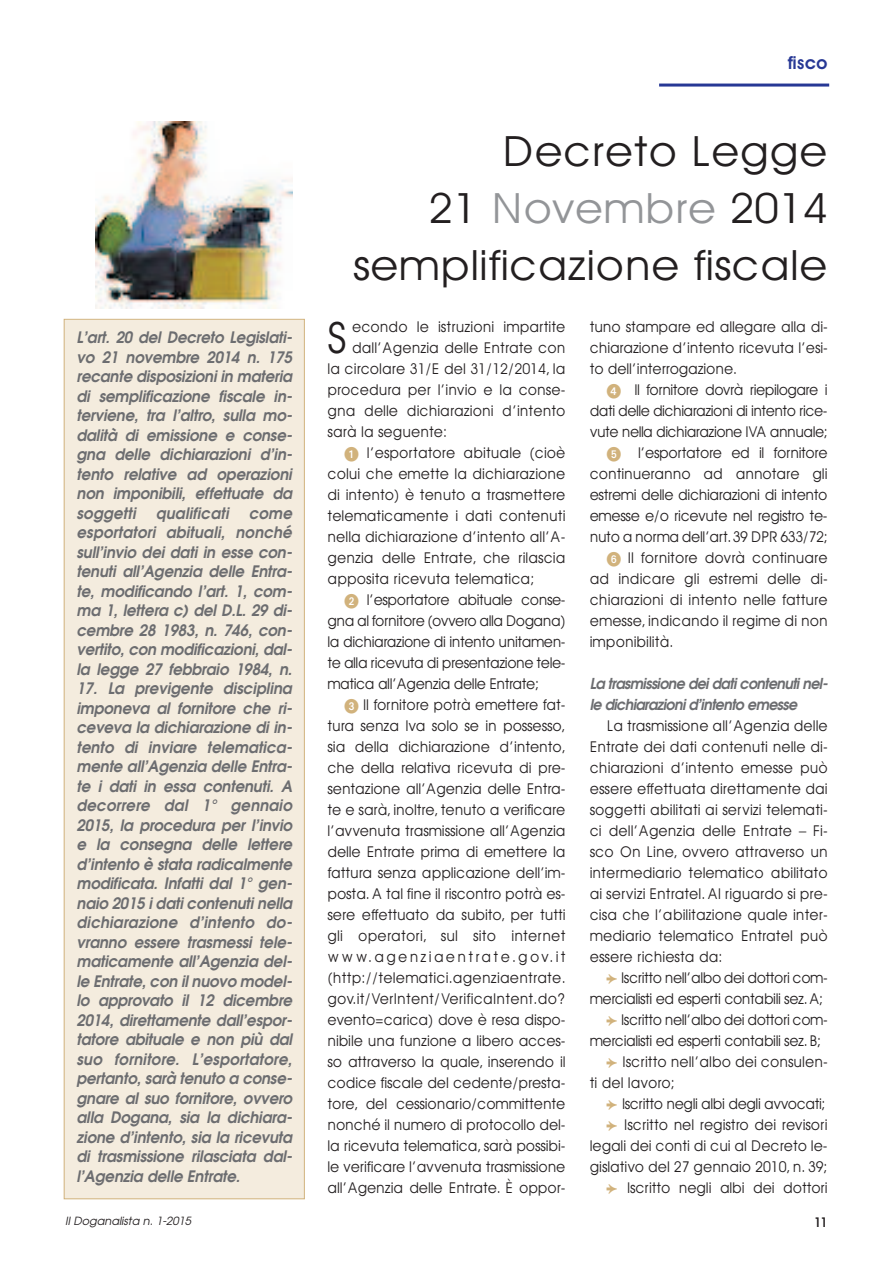
<style>
.page{position:relative;width:893px;height:1263px;background:#fff}
.page>*{position:absolute;margin:0;border:0;box-sizing:border-box;transform-origin:0 0}
.t1{font:43.35px "Avant Garde";color:#231f20;scale:.95 1}
.t2{font:42px/57px "Avant Garde";color:#231f20;text-align:right;scale:1.05 1}
.t3{font:600 18px "Avant Garde";color:#273895}
.t4{font:italic 600 15.75px/19.5px "Avant Garde";letter-spacing:-.01em;color:#6c6d70;scale:.95 1}
.t5{font:italic 600 15.75px "Avant Garde";letter-spacing:.01em;color:#6c6d70;scale:.95 1}
.t6{font:15px/21px "Avant Garde";letter-spacing:-.005em;color:#231f20;text-align:justify;scale:.95 1}
.t7{font:15px "Avant Garde";letter-spacing:-.035em;color:#231f20;scale:.95 1}
.t8{font:15px "Avant Garde";letter-spacing:-.04em;color:#231f20;scale:.95 1}
.t9{font:15px "Avant Garde";letter-spacing:-.03em;color:#231f20;scale:.95 1}
.t10{font:italic 600 15px/21px "Avant Garde";letter-spacing:-.045em;color:#6c6d70;scale:.95 1}
.t11{font:15px "Avant Garde";letter-spacing:-.025em;color:#231f20;scale:.95 1}
.t12{font:600 13.5px "Avant Garde";color:#231f20;scale:.85 1}
.t13{font:italic 11.25px "Avant Garde";color:#231f20}
.s1{color:#939598}
.s2{font-family:"European Pi One";color:#d1b27c}
</style>
<div class="page">
<img style="left:95px;top:122px;width:197px;height:187px">
<hr style="left:659px;top:84px;width:170px;height:3px;background:#273895">
<div style="left:65px;top:320px;width:239px;height:878px;background:#f4ecde"></div>
<div style="left:64px;top:319px;width:241px;height:880px;border:1px solid #d1b27c"></div>
<p class="t4" style="left:77px;top:328px;width:228px">L’art. 20 del Decreto Legislati&shy;vo 21 novembre 2014 n. 175 recante disposizioni in materia di semplificazione fiscale in&shy;terviene, tra l’altro, sulla mo&shy;dalità di emissione e conse&shy;gna delle dichiarazioni d’in&shy;tento relative ad operazioni non imponibili, effettuate da soggetti</p>
<p class="t5" style="left:156px;top:504px;width:78px">qualificati</p>
<p class="t4" style="left:77px;top:504px;width:228px;text-indent:172px">come esportatori abituali, nonché sull’invio dei dati in esse con&shy;tenuti all’Agenzia delle Entra&shy;te, modificando l’art. 1, com&shy;ma 1, lettera c) del D.L. 29 di&shy;cembre 28 1983, n. 746, con&shy;vertito, con modificazioni, dal&shy;la legge 27 febbraio 1984, n.</p>
<p class="t4" style="left:77px;top:679px;width:228px">17. La previgente disciplina imponeva al fornitore che ri&shy;ceveva la dichiarazione di in&shy;tento di inviare telematica&shy;mente all’Agenzia delle Entra&shy;te i dati in essa contenuti. A decorrere dal 1° gennaio<br>2015, la procedura per l’invio e la consegna delle lettere d’intento è stata radicalmente modificata. Infatti dal 1° gen&shy;naio 2015 i dati contenuti nella dichiarazione d’intento do&shy;vranno essere trasmessi tele&shy;maticamente all’Agenzia del&shy;le Entrate, con il nuovo model&shy;lo approvato il 12 dicembre<br>2014, direttamente dall’espor&shy;tatore abituale e non più dal suo fornitore. L’esportatore, pertanto, sarà tenuto a conse&shy;gnare al suo fornitore, ovvero alla Dogana, sia la dichiara&shy;zione d’intento, sia la ricevuta di trasmissione rilasciata dal&shy;l’Agenzia delle Entrate.</p>
<p class="t13" style="left:65px;top:1215px;width:127px">Il Doganalista n. 1-2015</p>
<p class="t3" style="left:788px;top:52px;width:42px">fisco</p>
<h2 class="t2" style="left:353px;top:123px;width:453px">Decreto Legge<br>21 <span class="s1">Novembre</span> 2014 semplificazione fiscale</h2>
<h1 class="t1" style="left:327px;top:312px;width:23px">S</h1>
<p class="t6" style="left:352px;top:316px;width:226px">econdo le istruzioni impartite</p>
<p class="t6" style="left:352px;top:337px;width:226px">dall’Agenzia delle Entrate con</p>
<p class="t6" style="left:327px;top:358px;width:252px">la circolare 31/E del 31/12/2014, la</p>
<p class="t6" style="left:327px;top:379px;width:252px">procedura per l’invio e la conse-</p>
<p class="t6" style="left:327px;top:400px;width:252px">gna delle dichiarazioni d’intento</p>
<p class="t6" style="left:327px;top:421px;width:127px">sarà la seguente:</p>
<p class="t6" style="left:367px;top:442px;width:211px">l’esportatore abituale (cioè</p>
<p class="t6" style="left:328px;top:463px;width:252px">colui che emette la dichiarazione</p>
<p class="t6" style="left:328px;top:484px;width:252px">di intento) è tenuto a trasmettere</p>
<p class="t6" style="left:328px;top:505px;width:252px">telematicamente i dati contenuti</p>
<p class="t6" style="left:328px;top:526px;width:252px">nella dichiarazione d’intento all’A-</p>
<p class="t6" style="left:328px;top:547px;width:252px">genzia delle Entrate, che rilascia</p>
<p class="t6" style="left:328px;top:568px;width:219px">apposita ricevuta telematica;</p>
<p class="t6" style="left:328px;top:589px;width:252px;text-indent:17px"><span class="s2">-</span> l’esportatore abituale conse&shy;gna al fornitore (ovvero alla Dogana) la dichiarazione di intento unitamen&shy;te alla ricevuta di presentazione tele&shy;matica all’Agenzia delle Entrate;</p>
<p class="t6" style="left:328px;top:694px;width:252px;text-indent:36px">Il fornitore potrà emettere fat&shy;tura senza Iva solo se in possesso, sia della dichiarazione d’intento, che della relativa ricevuta di pre&shy;sentazione all’Agenzia delle Entra&shy;te e sarà, inoltre, tenuto a verificare l’avvenuta trasmissione all’Agenzia delle Entrate prima di emettere la fattura senza applicazione dell’im&shy;posta. A tal fine il riscontro potrà es&shy;sere effettuato da subito, per tutti gli operatori, sul sito internet www.agenziaentrate.gov.it (http://telematici.agenziaentrate. gov.it/VerIntent/VerificaIntent.do? evento=carica) dove è resa dispo&shy;nibile una funzione a libero acces&shy;so attraverso la quale, inserendo il codice fiscale del cedente/presta&shy;tore, del cessionario/committente nonché il numero di protocollo del&shy;la ricevuta telematica, sarà possibi&shy;le verificare l’avvenuta trasmissione all’Agenzia delle Entrate. È oppor-</p>
<p class="t6" style="left:590px;top:316px;width:252px">tuno stampare ed allegare alla di&shy;chiarazione d’intento ricevuta l’esi&shy;to dell’interrogazione.</p>
<p class="t8" style="left:634px;top:381px;width:205px">Il fornitore dovrà riepilogare i</p>
<p class="t8" style="left:590px;top:402px;width:252px">dati delle dichiarazioni di intento rice-</p>
<p class="t8" style="left:590px;top:423px;width:252px">vute nella dichiarazione IVA annuale;</p>
<p class="t11" style="left:638px;top:444px;width:201px">l’esportatore ed il fornitore</p>
<p class="t6" style="left:590px;top:463px;width:252px">continueranno ad annotare gli</p>
<p class="t9" style="left:590px;top:486px;width:252px">estremi delle dichiarazioni di intento</p>
<p class="t9" style="left:590px;top:507px;width:252px">emesse e/o ricevute nel registro te-</p>
<p class="t9" style="left:590px;top:528px;width:252px">nuto a norma dell’art. 39 DPR 633/72;</p>
<p class="t6" style="left:628px;top:547px;width:212px">Il fornitore dovrà continuare</p>
<p class="t6" style="left:590px;top:568px;width:252px">ad indicare gli estremi delle di-</p>
<p class="t6" style="left:590px;top:589px;width:252px">chiarazioni di intento nelle fatture</p>
<p class="t6" style="left:590px;top:610px;width:252px">emesse, indicando il regime di non</p>
<p class="t6" style="left:590px;top:631px;width:89px">imponibilità.</p>
<p class="t10" style="left:590px;top:673px;width:250px">La trasmissione dei dati contenuti nel&shy;le dichiarazioni d’intento emesse</p>
<p class="t6" style="left:590px;top:715px;width:252px;text-indent:17px">La trasmissione all’Agenzia delle Entrate dei dati contenuti nelle di&shy;chiarazioni d’intento emesse può essere effettuata direttamente dai soggetti abilitati ai servizi telemati&shy;ci dell’Agenzia delle Entrate – Fi&shy;sco On Line, ovvero attraverso un intermediario telematico abilitato ai servizi Entratel. Al riguardo si pre&shy;cisa che l’abilitazione quale inter&shy;mediario telematico Entratel può essere richiesta da:</p>
<p class="t7" style="left:621px;top:969px;width:219px">Iscritto nell’albo dei dottori com-</p>
<p class="t7" style="left:590px;top:990px;width:247px">mercialisti ed esperti contabili sez. A;</p>
<p class="t7" style="left:621px;top:1011px;width:219px">Iscritto nell’albo dei dottori com-</p>
<p class="t7" style="left:590px;top:1032px;width:245px">mercialisti ed esperti contabili sez. B;</p>
<p class="t6" style="left:622px;top:1051px;width:217px">Iscritto nell’albo dei consulen-</p>
<p class="t6" style="left:590px;top:1072px;width:91px">ti del lavoro;</p>
<p class="t7" style="left:622px;top:1095px;width:216px">Iscritto negli albi degli avvocati;</p>
<p class="t6" style="left:624px;top:1114px;width:215px">Iscritto nel registro dei revisori</p>
<p class="t6" style="left:590px;top:1135px;width:252px">legali dei conti di cui al Decreto le-</p>
<p class="t6" style="left:590px;top:1156px;width:252px">gislativo del 27 gennaio 2010, n. 39;</p>
<p class="t6" style="left:627px;top:1177px;width:213px">Iscritto negli albi dei dottori</p>
<p class="t12" style="left:814px;top:1215px;width:17px">11</p>
</div>
